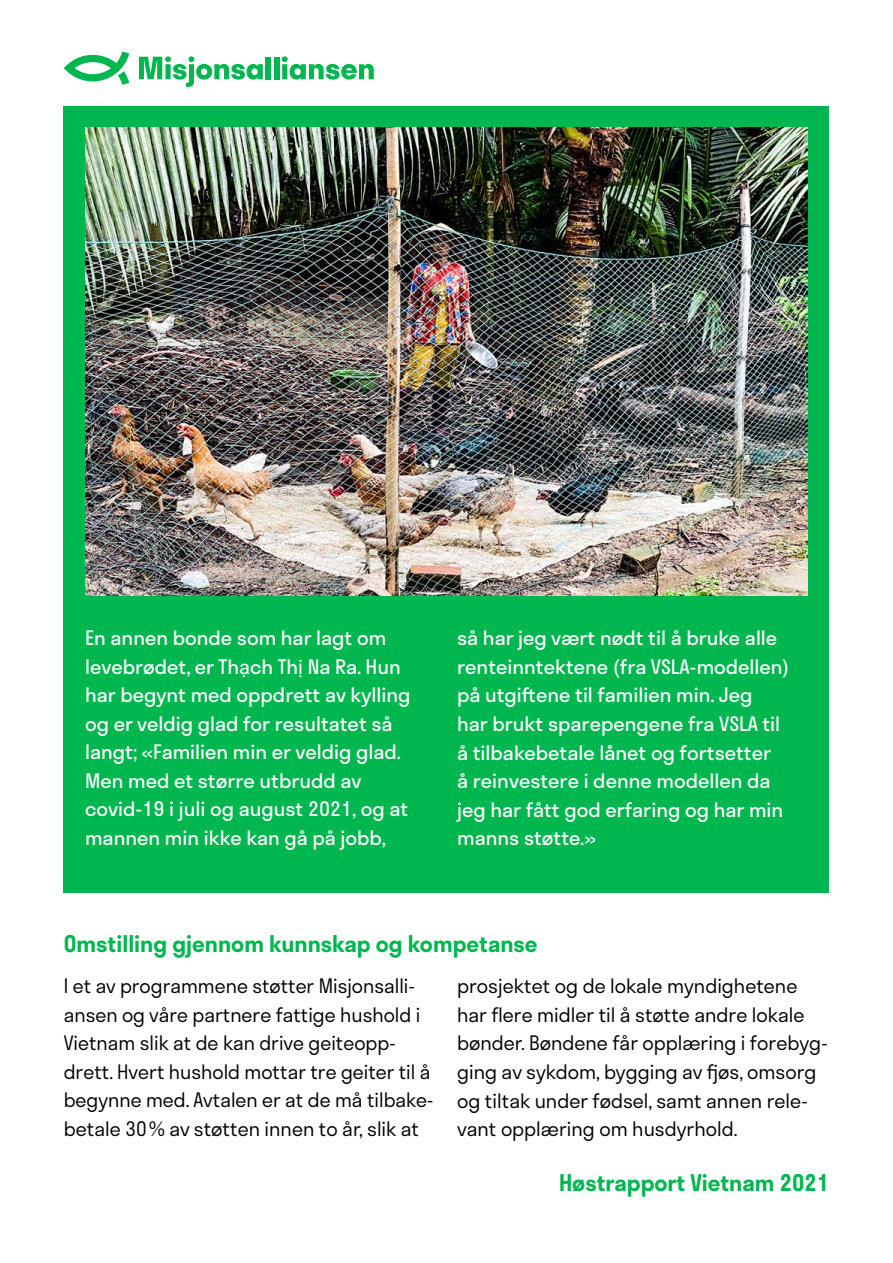
<style>
.page{position:relative;width:893px;height:1263px;background:#fff}
.page>*{position:absolute;margin:0;border:0;box-sizing:border-box;transform-origin:0 0}
.t1{font:600 22.5px "Stratos";color:#00b74f}
.t2{font:19.5px/28.5px "Stratos";color:#fff}
.t3{font:300 19.5px/28.5px "Stratos";color:#000}
.s1{font-family:"Roboto"}
</style>
<div class="page">
<div style="left:64px;top:106px;width:765px;height:787px;background:#00b74f"></div>
<img style="left:85px;top:128px;width:723px;height:467px">
<svg style="left:139px;top:56px;width:124px;height:31px"></svg>
<div style="left:266px;top:57px;width:5px;height:22px;background:#00b74f"></div>
<div style="left:274px;top:57px;width:5px;height:22px;background:#00b74f"></div>
<svg style="left:282px;top:56px;width:92px;height:24px"></svg>
<svg style="left:64px;top:52px;width:65px;height:33px"></svg>
<p class="t2" style="left:85px;top:623px;width:327px">En annen bonde som har lagt om levebrødet, er Th<span class="s1">ạ</span>ch Th<span class="s1">ị</span> Na Ra. Hun har begynt med oppdrett av kylling og er veldig glad for resultatet så langt; «Familien min er veldig glad.<br>Men med et større utbrudd av covid-19 i juli og august 2021, og at mannen min ikke kan gå på jobb,</p>
<p class="t2" style="left:457px;top:623px;width:334px">så har jeg vært nødt til å bruke alle renteinntektene (fra VSLA-modellen) på utgiftene til familien min. Jeg<br>har brukt sparepengene fra VSLA til å tilbakebetale lånet og fortsetter<br>å reinvestere i denne modellen da jeg har fått god erfaring og har min manns støtte.»</p>
<p class="t1" style="left:64px;top:926px;width:475px">Omstilling gjennom kunnskap og kompetanse</p>
<p class="t3" style="left:64px;top:971px;width:371px">I et av programmene støtter Misjonsalli&shy;ansen og våre partnere fattige hushold i Vietnam slik at de kan drive geiteopp&shy;drett. Hvert hushold mottar tre geiter til å begynne med. Avtalen er at de må tilbake&shy;betale 30% av støtten innen to år, slik at</p>
<p class="t3" style="left:457px;top:971px;width:372px">prosjektet og de lokale myndighetene har flere midler til å støtte andre lokale bønder. Bøndene får opplæring i forebyg&shy;ging av sykdom, bygging av fjøs, omsorg og tiltak under fødsel, samt annen rele&shy;vant opplæring om husdyrhold.</p>
<p class="t1" style="left:559px;top:1164px;width:272px">Høstrapport Vietnam 2021</p>
</div>
